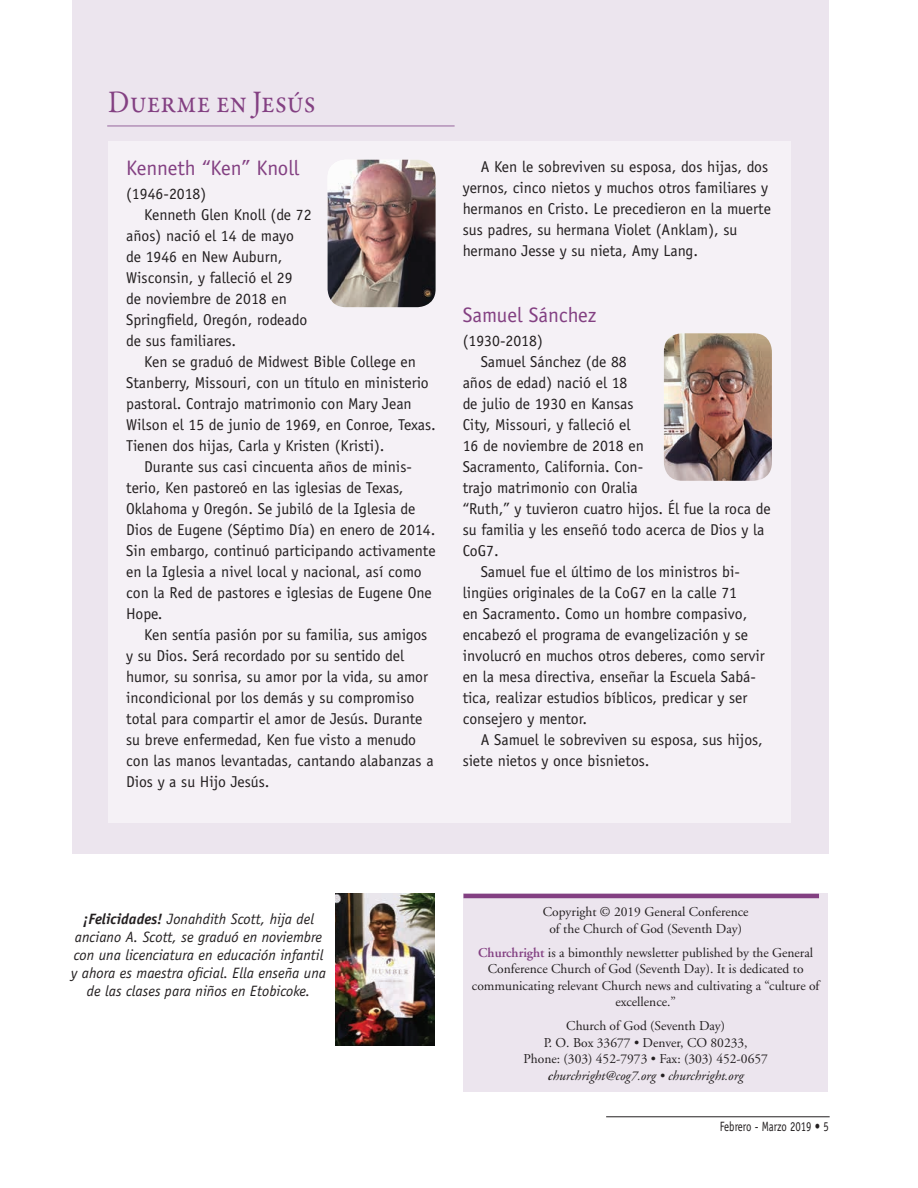
<style>
.page{position:relative;width:918px;height:1188px;background:#fff}
.page>*{position:absolute;margin:0;border:0;box-sizing:border-box;transform-origin:0 0}
.Main_Subhead{font:31.5px "Garamond Premr Pro";letter-spacing:-.01em;color:#834082;scale:.9 1}
.News_Title{font:21px "Officina Sans";color:#834082}
.News{font:15.75px/21px "Officina Sans";color:#231f20}
.t1{font:italic 15px/18px "Officina Sans";color:#231f20;text-align:center}
.t2{font:13.5px/16.5px "Adobe Garamond";color:#231f20;text-align:center}
.t3{font:13.5px "Officina Sans";color:#231f20;scale:.8 1}
.s1{font-weight:700}
.s2{font-weight:600;color:#834082}
.s3{font-weight:600;font-style:italic}
.s4{font-style:italic}
</style>
<div class="page">
<hr style="left:606px;top:1116px;width:224px;height:1px;background:#231f20">
<div style="left:72px;top:0;width:757px;height:853px;background:#ece5ee"></div>
<div style="left:464px;top:894px;width:364px;height:198px;background:#ece5ee"></div>
<hr style="left:463px;top:894px;width:356px;height:4px;background:#834082">
<div style="left:108px;top:142px;width:682px;height:681px;background:#f5f1f6"></div>
<hr style="left:107px;top:125px;width:348px;height:2px;background:#b390b7">
<img style="left:328px;top:160px;width:108px;height:147px">
<img style="left:335px;top:894px;width:100px;height:152px">
<img style="left:664px;top:333px;width:108px;height:148px">
<p class="Main_Subhead" style="left:108px;top:83px;width:232px">Duerme en Jesús</p>
<p class="News_Title" style="left:126px;top:156px;width:175px">Kenneth “Ken” Knoll</p>
<p class="News" style="left:126px;top:184px;width:82px">(1946-2018)</p>
<p class="News" style="left:126px;top:205px;width:187px;text-indent:18px">Kenneth Glen Knoll (de 72 años) nació el 14 de mayo de 1946 en New Auburn,<br>Wisconsin, y falleció el 29<br>de noviembre de 2018 en<br>Springfield, Oregón, rodeado de sus familiares.</p>
<p class="News" style="left:126px;top:352px;width:311px;text-indent:18px">Ken se graduó de Midwest Bible College en Stanberry, Missouri, con un título en ministerio pastoral. Contrajo matrimonio con Mary Jean Wilson el 15 de junio de 1969, en Conroe, Texas.<br>Tienen dos hijas, Carla y Kristen (Kristi).</p>
<p class="News" style="left:126px;top:457px;width:311px;text-indent:18px">Durante sus casi cincuenta años de minis&shy;terio, Ken pastoreó en las iglesias de Texas, Oklahoma y Oregón. Se jubiló de la Iglesia de Dios de Eugene (Séptimo Día) en enero de 2014.<br>Sin embargo, continuó participando activamente en la Iglesia a nivel local y nacional, así como con la Red de pastores e iglesias de Eugene One Hope.</p>
<p class="News" style="left:126px;top:625px;width:309px;text-indent:18px">Ken sentía pasión por su familia, sus amigos y su Dios. Será recordado por su sentido del humor, su sonrisa, su amor por la vida, su amor incondicional por los demás y su compromiso total para compartir el amor de Jesús. Durante su breve enfermedad, Ken fue visto a menudo con las manos levantadas, cantando alabanzas a Dios y a su Hijo Jesús.</p>
<p class="News" style="left:463px;top:156px;width:310px;text-indent:18px">A Ken le sobreviven su esposa, dos hijas, dos yernos, cinco nietos y muchos otros familiares y hermanos en Cristo. Le precedieron en la muerte sus padres, su hermana Violet (Anklam), su hermano Jesse y su nieta, Amy Lang.</p>
<p class="News_Title" style="left:463px;top:302px;width:135px">Samuel Sánchez</p>
<p class="News" style="left:463px;top:330px;width:82px">(1930-2018)</p>
<p class="News" style="left:463px;top:351px;width:310px;text-indent:18px">Samuel Sánchez (de 88<br>años de edad) nació el 18<br>de julio de 1930 en Kansas<br>City, Missouri, y falleció el<br>16 de noviembre de 2018 en<br>Sacramento, California. Con-<br>trajo matrimonio con Oralia<br>“Ruth,” y tuvieron cuatro hijos. Él fue la roca de su familia y les enseñó todo acerca de Dios y la<br>CoG7.</p>
<p class="News" style="left:463px;top:561px;width:304px;text-indent:18px">Samuel fue el último de los ministros bi&shy;lingües originales de la CoG7 en la calle 71<br>en Sacramento. Como un hombre compasivo, encabezó el programa de evangelización y se involucró en muchos otros deberes, como servir en la mesa directiva, enseñar la Escuela Sabá&shy;tica, realizar estudios bíblicos, predicar y ser consejero y mentor.</p>
<p class="News" style="left:463px;top:729px;width:302px;text-indent:18px">A Samuel le sobreviven su esposa, sus hijos, siete nietos y once bisnietos.</p>
<p class="t1" style="left:71px;top:909px;width:257px"><span class="s1">¡Felicidades!</span> Jonahdith Scott, hija del anciano A. Scott, se graduó en noviembre con una licenciatura en educación infantil y ahora es maestra oficial. Ella enseña una de las clases para niños en Etobicoke.</p>
<p class="t2" style="left:543px;top:904px;width:207px">Copyright © 2019 General Conference of the Church of God (Seventh Day)</p>
<p class="t2" style="left:472px;top:944px;width:349px"><span class="s2">Churchright</span> is a bimonthly newsletter published by the General Conference Church of God (Seventh Day). It is dedicated to communicating relevant Church news and cultivating a “culture of excellence.”</p>
<p class="t2" style="left:524px;top:1018px;width:246px">Church of God (Seventh Day)<br>P. O. Box 33677 • Denver, CO 80233,<br>Phone: (303) 452-7973 • Fax: (303) 452-0657 <span class="s3">c</span><span class="s4">hurchright@cog7.org • churchright.org</span></p>
<p class="t3" style="left:720px;top:1119px;width:138px">Febrero - Marzo 2019 • 5</p>
</div>
